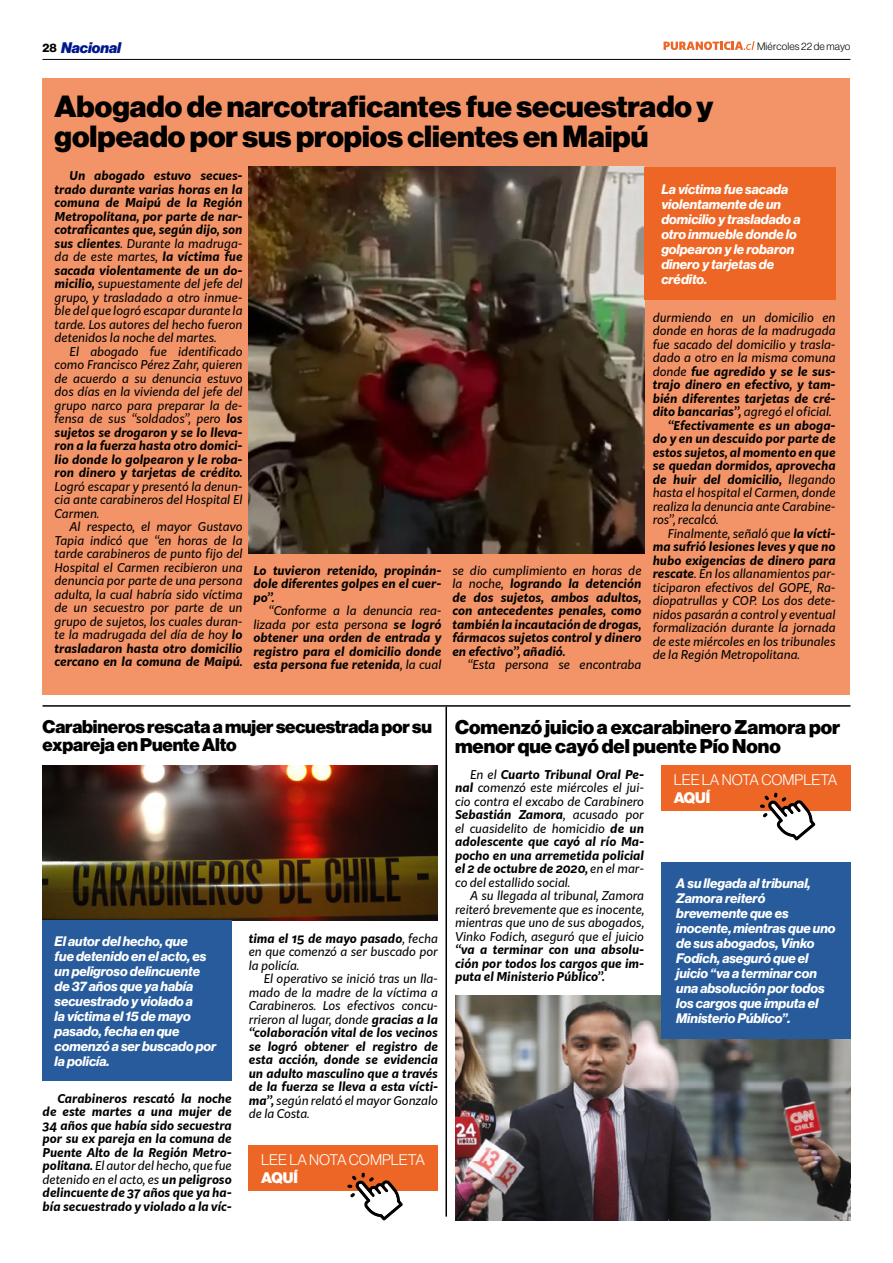
<style>
.page{position:relative;width:893px;height:1263px;background:#fff}
.page>*{position:absolute;margin:0;border:0;box-sizing:border-box;transform-origin:0 0}
.t1{font:30px/30px "N Haas Grotesk DS Pro 95 Blk";color:#000}
.t2{font:19.5px/19.5px "N Haas Grotesk DS Pro 95 Blk";color:#000}
.t3{font:18px/18px "N Haas Grotesk DS Pro 95 Blk";letter-spacing:-.01em;color:#000}
.t4{font:15px "N Haas Grotesk DS Pro 45 Lt";color:#fff}
.t5{font:15px "N Haas Grotesk DS Pro 96 Blk It";color:#00178a}
.t6{font:15px "N Haas Grotesk DS Pro 95 Blk";color:#fff}
.t7{font:13.5px/15px "N Haas Grotesk DS Pro 76 Bd It";color:#fff}
.t8{font:italic 700 12px/13.5px "Kit Sans";color:#000;text-align:justify}
.t9{font:italic 12px/13.5px "Kit Sans";color:#000;text-align:justify}
.t10{font:10.5px "N Haas Grotesk DS Pro 45 Lt";letter-spacing:.02em;color:#000}
.s1{font-family:"N Haas Grotesk DS Pro 75 Bd";font-size:12px;color:#000}
.s2{font-weight:400}
.s3{font-weight:700}
</style>
<div class="page">
<hr style="left:43px;top:59px;width:807px;height:1px;background:#000">
<hr style="left:445px;top:707px;width:2px;height:509px;background:#000">
<img style="left:43px;top:765px;width:395px;height:156px">
<img style="left:455px;top:995px;width:395px;height:225px">
<div style="left:661px;top:862px;width:189px;height:177px;background:#275b9b"></div>
<hr style="left:43px;top:705px;width:807px;height:2px;background:#000">
<div style="left:43px;top:78px;width:807px;height:617px;background:#f29467"></div>
<img style="left:249px;top:167px;width:395px;height:386px">
<div style="left:644px;top:167px;width:192px;height:133px;background:#ed6626"></div>
<div style="left:43px;top:921px;width:189px;height:160px;background:#275b9b"></div>
<div style="left:249px;top:1145px;width:189px;height:46px;background:#ed6626"></div>
<div style="left:661px;top:765px;width:189px;height:46px;background:#ed6626"></div>
<svg style="left:347px;top:1172px;width:56px;height:49px"></svg>
<svg style="left:760px;top:792px;width:55px;height:49px"></svg>
<svg style="left:664px;top:41px;width:91px;height:9px"></svg>
<p class="t5" style="left:43px;top:39px;width:80px"><span class="s1">28</span> Nacional</p>
<p class="t10" style="left:757px;top:40px;width:95px">Miércoles 22 de mayo</p>
<h1 class="t1" style="left:55px;top:91px;width:660px">Abogado de narcotraficantes fue secuestrado y golpeado por sus propios clientes en Maipú</h1>
<p class="t7" style="left:661px;top:181px;width:141px">La víctima fue sacada violentamente de un domicilio y trasladado a otro inmueble donde lo golpearon y le robaron dinero y tarjetas de crédito.</p>
<p class="t8" style="left:55px;top:168px;width:189px;text-indent:15px">Un abogado estuvo secues&shy;trado durante varias horas en la comuna de Maipú de la Región Metropolitana, por parte de nar&shy;cotraficantes que, según dijo, son sus clientes<span class="s2">. Durante la madruga&shy;da de este martes,</span> la víctima fue sacada violentamente de un do&shy;micilio, <span class="s2">supuestamente del jefe del grupo, y trasladado a otro inmue&shy;ble del que logró escapar durante la tarde. Los autores del hecho fueron detenidos la noche del martes.</span></p>
<p class="t9" style="left:55px;top:344px;width:189px;text-indent:15px">El abogado fue identificado como Francisco Pérez Zahr, quieren de acuerdo a su denuncia estuvo dos días en la vivienda del jefe del grupo narco para preparar la de&shy;fensa de sus “soldados”, pero <span class="s3">los sujetos se drogaron y se lo lleva&shy;ron a la fuerza hasta otro domici&shy;lio donde lo golpearon y le roba&shy;ron dinero y tarjetas de crédito.</span></p>
<p class="t9" style="left:55px;top:479px;width:189px">Logró escapar y presentó la denun&shy;cia ante carabineros del Hospital El Carmen.</p>
<p class="t9" style="left:55px;top:519px;width:189px;text-indent:15px">Al respecto, el mayor Gustavo Tapia indicó que “en horas de la tarde carabineros de punto fijo del Hospital el Carmen recibieron una denuncia por parte de una persona adulta, la cual habría sido víctima de un secuestro por parte de un grupo de sujetos, los cuales duran&shy;te la madrugada del día de hoy <span class="s3">lo trasladaron hasta otro domicilio cercano en la comuna de Maipú.</span></p>
<p class="t9" style="left:653px;top:310px;width:184px">durmiendo en un domicilio en</p>
<p class="t9" style="left:653px;top:323px;width:184px">donde en horas de la madrugada</p>
<p class="t9" style="left:653px;top:337px;width:184px">fue sacado del domicilio y trasla-</p>
<p class="t9" style="left:653px;top:350px;width:184px">dado a otro en la misma comuna</p>
<p class="t8" style="left:653px;top:363px;width:184px"><span class="s2">donde</span> fue agredido y se le sus-</p>
<p class="t8" style="left:653px;top:377px;width:184px">trajo dinero en efectivo, y tam-</p>
<p class="t8" style="left:653px;top:390px;width:184px">bién diferentes tarjetas de cré-</p>
<p class="t9" style="left:653px;top:404px;width:180px"><span class="s3">dito bancarias”,</span> agregó el oficial.</p>
<p class="t8" style="left:668px;top:417px;width:169px">“Efectivamente es un aboga-</p>
<p class="t8" style="left:653px;top:431px;width:184px">do y en un descuido por parte de</p>
<p class="t8" style="left:653px;top:444px;width:184px">estos sujetos, al momento en que</p>
<p class="t8" style="left:653px;top:458px;width:184px">se quedan dormidos, aprovecha</p>
<p class="t8" style="left:653px;top:471px;width:184px">de huir del domicilio, <span class="s2">llegando</span></p>
<p class="t9" style="left:653px;top:485px;width:184px">hasta el hospital el Carmen, donde</p>
<p class="t9" style="left:653px;top:499px;width:184px">realiza la denuncia ante Carabine-</p>
<p class="t9" style="left:653px;top:512px;width:67px">ros”, recalcó.</p>
<p class="t9" style="left:668px;top:526px;width:169px">Finalmente, señaló que <span class="s3">la vícti-</span></p>
<p class="t8" style="left:653px;top:539px;width:184px">ma sufrió lesiones leves y que no</p>
<p class="t8" style="left:653px;top:552px;width:184px">hubo exigencias de dinero para</p>
<p class="t9" style="left:653px;top:566px;width:184px"><span class="s3">rescate</span>. En los allanamientos par-</p>
<p class="t9" style="left:653px;top:580px;width:184px">ticiparon efectivos del GOPE, Ra-</p>
<p class="t9" style="left:653px;top:593px;width:184px">diopatrullas y COP. Los dos dete-</p>
<p class="t9" style="left:653px;top:607px;width:184px">nidos pasarán a control y eventual</p>
<p class="t9" style="left:653px;top:620px;width:184px">formalización durante la jornada</p>
<p class="t9" style="left:653px;top:634px;width:184px">de este miércoles en los tribunales</p>
<p class="t9" style="left:653px;top:647px;width:149px">de la Región Metropolitana.</p>
<p class="t8" style="left:254px;top:563px;width:189px">Lo tuvieron retenido, propinán&shy;dole diferentes golpes en el cuer&shy;po”.</p>
<p class="t8" style="left:254px;top:603px;width:189px;text-indent:15px"><span class="s2">“Conforme a la denuncia rea&shy;lizada por esta persona</span> se logró obtener una orden de entrada y registro para el domicilio donde esta persona fue retenida<span class="s2">, la cual</span></p>
<p class="t8" style="left:452px;top:563px;width:191px"><span class="s2">se dio cumplimiento en horas de la noche,</span> logrando la detención de dos sujetos, ambos adultos, con antecedentes penales, como también la incautación de drogas, fármacos sujetos control y dinero en efectivo”, añadió.</p>
<p class="t9" style="left:467px;top:658px;width:176px">“Esta persona se encontraba</p>
<h3 class="t3" style="left:43px;top:717px;width:391px">Carabineros rescata a mujer secuestrada por su expareja en Puente Alto</h3>
<p class="t7" style="left:55px;top:934px;width:163px">El autor del hecho, que<br>fue detenido en el acto, es un peligroso delincuente de 37 años que ya había secuestrado y violado a<br>la víctima el 15 de mayo pasado, fecha en que comenzó a ser buscado por la policía.</p>
<p class="t8" style="left:43px;top:1090px;width:191px;text-indent:15px">Carabineros rescató la noche de este martes a una mujer de 34 años que había sido secuestra por su ex pareja en la comuna de Puente Alto de la Región Metro&shy;politana. <span class="s2">El autor del hecho, que fue detenido en el acto, es</span> un peligroso delincuente de 37 años que ya ha&shy;bía secuestrado y violado a la víc-</p>
<p class="t9" style="left:249px;top:931px;width:191px"><span class="s3">tima el 15 de mayo pasado</span>, fecha en que comenzó a ser buscado por la policía.</p>
<p class="t8" style="left:249px;top:971px;width:191px;text-indent:15px"><span class="s2">El operativo se inició tras un lla&shy;mado de la madre de la víctima a Carabineros. Los efectivos concu&shy;rrieron al lugar, donde</span> gracias a la “colaboración vital de los vecinos se logró obtener el registro de esta acción, donde se evidencia un adulto masculino que a través de la fuerza se lleva a esta vícti&shy;ma”, <span class="s2">según relató el mayor Gonzalo de la Costa.</span></p>
<p class="t4" style="left:261px;top:1151px;width:165px">LEE LA NOTA COMPLETA</p>
<p class="t6" style="left:261px;top:1169px;width:38px">AQUÍ</p>
<h2 class="t2" style="left:455px;top:717px;width:387px">Comenzó juicio a excarabinero Zamora por menor que cayó del puente Pío Nono</h2>
<p class="t9" style="left:455px;top:767px;width:190px;text-indent:15px">En el <span class="s3">Cuarto Tribunal Oral Pe&shy;nal</span> comenzó este miércoles el jui&shy;cio contra el excabo de Carabinero <span class="s3">Sebastián Zamora</span>, acusado por el cuasidelito de homicidio <span class="s3">de un adolescente que cayó al río Ma&shy;pocho en una arremetida policial el 2 de octubre de 2020,</span> en el mar&shy;co del estallido social.</p>
<p class="t9" style="left:455px;top:888px;width:190px;text-indent:15px">A su llegada al tribunal, Zamora reiteró brevemente que es inocente, mientras que uno de sus abogados, Vinko Fodich, aseguró que el juicio</p>
<p class="t8" style="left:455px;top:942px;width:190px">“va a terminar con una absolu&shy;ción por todos los cargos que im&shy;puta el Ministerio Público”.</p>
<p class="t4" style="left:674px;top:771px;width:165px">LEE LA NOTA COMPLETA</p>
<p class="t6" style="left:674px;top:789px;width:38px">AQUÍ</p>
<p class="t7" style="left:676px;top:876px;width:161px">A su llegada al tribunal,<br>Zamora reiteró brevemente que es inocente, mientras que uno de sus abogados, Vinko<br>Fodich, aseguró que el juicio “va a terminar con una absolución por todos los cargos que imputa el<br>Ministerio Público”.</p>
</div>
